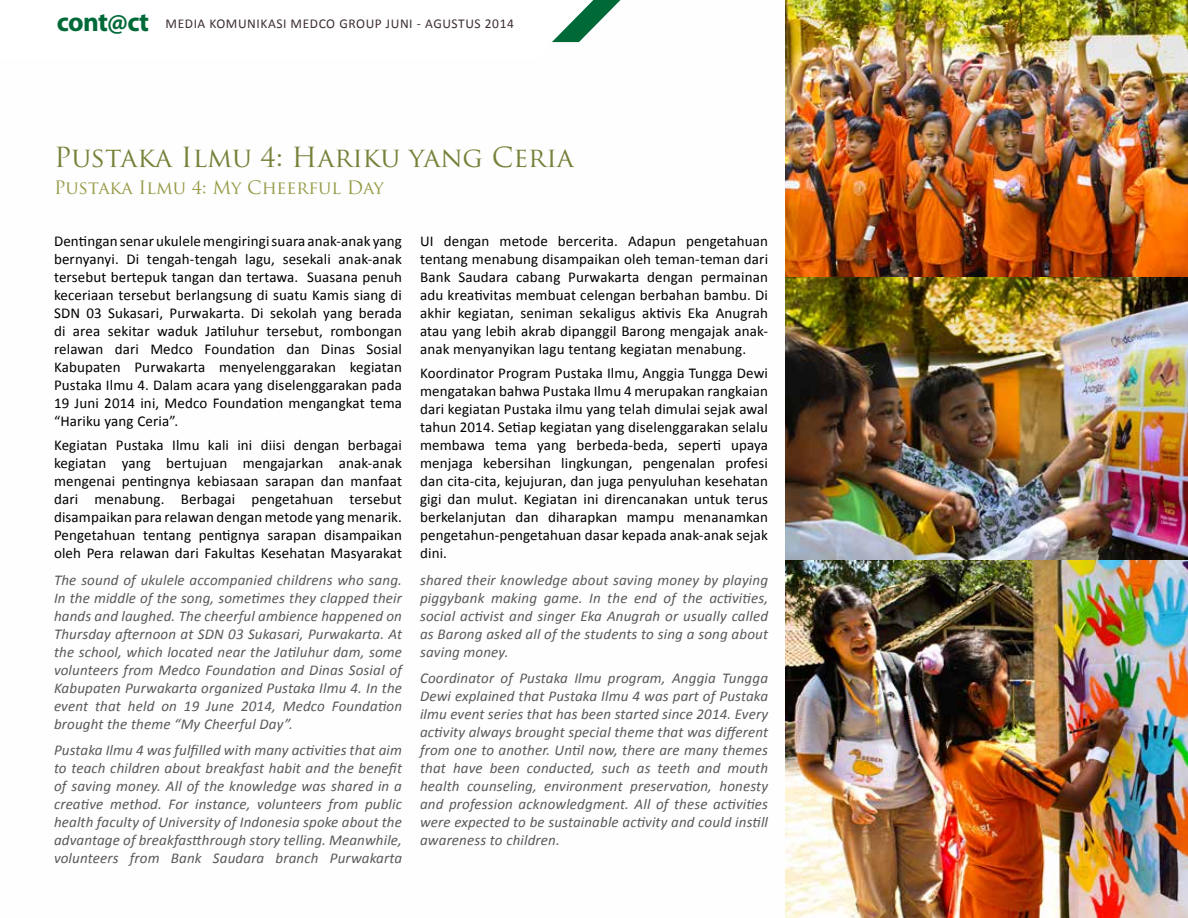
<style>
.page{position:relative;width:1188px;height:918px;background:#fff}
.page>*{position:absolute;margin:0;border:0;box-sizing:border-box;transform-origin:0 0}
.t1{font:27px "Trajan Pro";color:#778038}
.t2{font:18px "Trajan Pro";color:#959944}
.t3{font:15px/18px "Calibri";letter-spacing:.01em;color:#000;text-align:justify}
.t4{font:italic 15px/18px "Calibri";letter-spacing:.01em;color:#58595b;text-align:justify}
.t5{font:13.5px "Calibri";letter-spacing:.04em;color:#3d2e34}
.s1{font-family:"Myriad Pro";font-weight:700;font-size:27px;color:#006938}
</style>
<div class="page">
<svg style="left:551px;top:0;width:70px;height:43px"></svg>
<img style="left:785px;top:0;width:403px;height:918px">
<p class="t5" style="left:57px;top:15px;width:459px"><span class="s1">cont@ct</span> MEDIA KOMUNIKASI MEDCO GROUP JUNI - AGUSTUS 2014</p>
<h1 class="t1" style="left:54px;top:140px;width:521px">Pustaka Ilmu 4: Hariku yang Ceria</h1>
<p class="t2" style="left:54px;top:176px;width:331px">Pustaka Ilmu 4: My Cheerful Day</p>
<p class="t3" style="left:54px;top:232px;width:350px">Dentingan senar ukulele mengiringi suara anak-anak yang bernyanyi. Di tengah-tengah lagu, sesekali anak-anak tersebut bertepuk tangan dan tertawa. Suasana penuh keceriaan tersebut berlangsung di suatu Kamis siang di SDN 03 Sukasari, Purwakarta. Di sekolah yang berada di area sekitar waduk Jatiluhur tersebut, rombongan relawan dari Medco Foundation dan Dinas Sosial Kabupaten Purwakarta menyelenggarakan kegiatan Pustaka Ilmu 4. Dalam acara yang diselenggarakan pada 19 Juni 2014 ini, Medco Foundation mengangkat tema “Hariku yang Ceria”.</p>
<p class="t3" style="left:54px;top:436px;width:350px">Kegiatan Pustaka Ilmu kali ini diisi dengan berbagai kegiatan yang bertujuan mengajarkan anak-anak mengenai pentingnya kebiasaan sarapan dan manfaat dari menabung. Berbagai pengetahuan tersebut disampaikan para relawan dengan metode yang menarik.<br>Pengetahuan tentang pentignya sarapan disampaikan oleh Pera relawan dari Fakultas Kesehatan Masyarakat</p>
<p class="t4" style="left:54px;top:571px;width:350px">The sound of ukulele accompanied childrens who sang.<br>In the middle of the song, sometimes they clapped their hands and laughed. The cheerful ambience happened on Thursday afternoon at SDN 03 Sukasari, Purwakarta. At the school, which located near the Jatiluhur dam, some volunteers from Medco Foundation and Dinas Sosial of Kabupaten Purwakarta organized Pustaka Ilmu 4. In the event that held on 19 June 2014, Medco Foundation brought the theme “My Cheerful Day”.</p>
<p class="t4" style="left:54px;top:740px;width:350px">Pustaka Ilmu 4 was fulfilled with many activities that aim to teach children about breakfast habit and the benefit of saving money. All of the knowledge was shared in a creative method. For instance, volunteers from public health faculty of University of Indonesia spoke about the advantage of breakfastthrough story telling. Meanwhile, volunteers from Bank Saudara branch Purwakarta</p>
<p class="t3" style="left:420px;top:232px;width:350px">UI dengan metode bercerita. Adapun pengetahuan tentang menabung disampaikan oleh teman-teman dari Bank Saudara cabang Purwakarta dengan permainan adu kreativitas membuat celengan berbahan bambu. Di akhir kegiatan, seniman sekaligus aktivis Eka Anugrah atau yang lebih akrab dipanggil Barong mengajak anak&shy;anak menyanyikan lagu tentang kegiatan menabung.</p>
<p class="t3" style="left:420px;top:364px;width:350px">Koordinator Program Pustaka Ilmu, Anggia Tungga Dewi mengatakan bahwa Pustaka Ilmu 4 merupakan rangkaian dari kegiatan Pustaka ilmu yang telah dimulai sejak awal tahun 2014. Setiap kegiatan yang diselenggarakan selalu membawa tema yang berbeda-beda, seperti upaya menjaga kebersihan lingkungan, pengenalan profesi dan cita-cita, kejujuran, dan juga penyuluhan kesehatan gigi dan mulut. Kegiatan ini direncanakan untuk terus berkelanjutan dan diharapkan mampu menanamkan pengetahun-pengetahuan dasar kepada anak-anak sejak dini.</p>
<p class="t4" style="left:420px;top:571px;width:350px">shared their knowledge about saving money by playing piggybank making game. In the end of the activities, social activist and singer Eka Anugrah or usually called as Barong asked all of the students to sing a song about saving money.</p>
<p class="t4" style="left:420px;top:668px;width:350px">Coordinator of Pustaka Ilmu program, Anggia Tungga Dewi explained that Pustaka Ilmu 4 was part of Pustaka ilmu event series that has been started since 2014. Every activity always brought special theme that was different from one to another. Until now, there are many themes that have been conducted, such as teeth and mouth health counseling, environment preservation, honesty and profession acknowledgment. All of these activities were expected to be sustainable activity and could instill awareness to children.</p>
</div>
